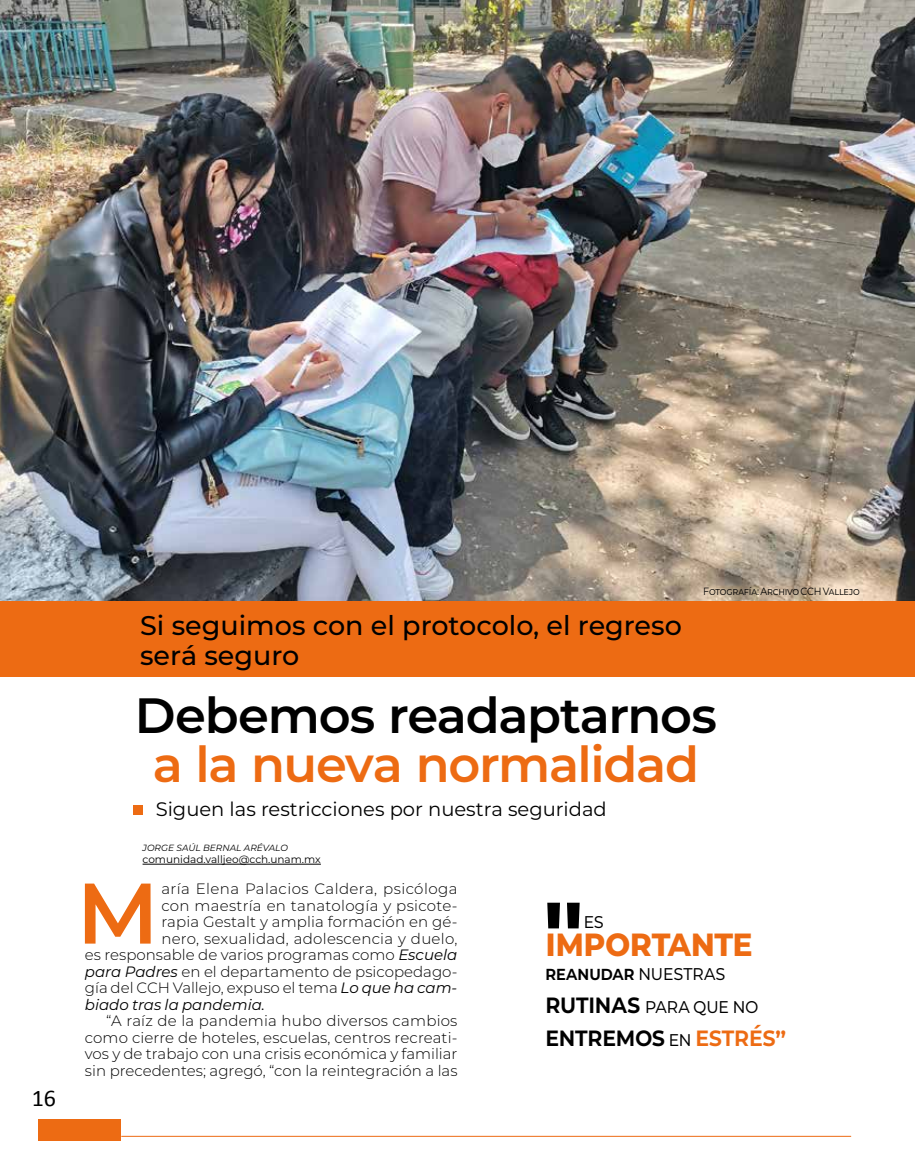
<style>
.page{position:relative;width:915px;height:1170px;background:#fff}
.page>*{position:absolute;margin:0;border:0;box-sizing:border-box;transform-origin:0 0}
.t1{font:700 105px "Montserrat";color:#000;scale:.91 1}
.t2{font:600 85.65px "Montserrat";color:#ed6b13}
.t3{font:600 49.5px "Montserrat";color:#000}
.t4{font:600 49.5px "Montserrat";color:#ed6b13}
.t5{font:700 39px "Montserrat";letter-spacing:-.025em;color:#ed6b13;scale:.91 1}
.t6{font:500 27px/30px "Montserrat";color:#000}
.t7{font:600 27px "Montserrat";letter-spacing:-.025em;color:#000;scale:.91 1}
.t8{font:24px "Calibri";color:#000}
.t9{font:21px "Montserrat";letter-spacing:-.03em;color:#000;scale:.91 1}
.t10{font:19.5px "Montserrat";color:#000}
.t11{font:600 19.5px "Montserrat";letter-spacing:-.03em;color:#000;scale:.91 1}
.t12{font:300 15px/16.5px "Montserrat";color:#000;text-align:justify}
.t13{font:300 15px "Montserrat";letter-spacing:.025em;color:#000}
.t14{font:300 15px "Montserrat";letter-spacing:.02em;color:#000}
.t15{font:italic 15px "Montserrat";color:#000}
.t16{font:10.5px "Montserrat";letter-spacing:-.02em;color:#000}
.t17{font:10.5px "Montserrat";letter-spacing:-.02em;color:#000;scale:.91 1}
.t18{font:italic 9px "Montserrat";color:#000}
.s1{font-weight:400;font-style:italic}
.s2{font-weight:400;font-size:21px}
.s3{font-weight:600;font-size:27px}
.s4{color:#ed6b13}
</style>
<div class="page">
<hr style="left:121px;top:1135px;width:729px;height:1px;background:#ed6b13">
<div style="left:38px;top:1119px;width:82px;height:21px;background:#ed6b13"></div>
<hr style="left:142px;top:863px;width:179px;height:1px;background:#000">
<div style="left:133px;top:805px;width:9px;height:10px;background:#ed6b13"></div>
<img style="left:0;top:0;width:914px;height:600px">
<div style="left:0;top:600px;width:914px;height:76px;background:#ed6b13"></div>
<h3 class="t8" style="left:32px;top:1083px;width:26px">16</h3>
<h3 class="t6" style="left:140px;top:609px;width:543px">Si seguimos con el protocolo, el regreso será seguro</h3>
<p class="t17" style="left:703px;top:584px;width:173px">Fotografía: Archivo CCH Vallejo</p>
<h3 class="t3" style="left:135px;top:679px;width:583px">Debemos readaptarnos</h3>
<h3 class="t4" style="left:153px;top:729px;width:548px">a la nueva normalidad</h3>
<h3 class="t10" style="left:156px;top:795px;width:452px">Siguen las restricciones por nuestra seguridad</h3>
<p class="t18" style="left:142px;top:841px;width:147px">JORGE SAÚL BERNAL ARÉVALO</p>
<p class="t16" style="left:142px;top:852px;width:180px">comunidad.valljeo@cch.unam.mx</p>
<h2 class="t2" style="left:77px;top:852px;width:83px">M</h2>
<p class="t13" style="left:161px;top:878px;width:297px">aría Elena Palacios Caldera, psicóloga</p>
<p class="t14" style="left:161px;top:895px;width:297px">con maestría en tanatología y psicote-</p>
<p class="t12" style="left:161px;top:912px;width:297px">rapia Gestalt y amplia formación en gé-</p>
<p class="t12" style="left:161px;top:929px;width:297px">nero, sexualidad, adolescencia y duelo,</p>
<p class="t12" style="left:85px;top:945px;width:374px">es responsable de varios programas como <span class="s1">Escuela</span></p>
<p class="t12" style="left:85px;top:962px;width:374px"><span class="s1">para Padres</span> en el departamento de psicopedago-</p>
<p class="t12" style="left:85px;top:978px;width:374px">gía del CCH Vallejo, expuso el tema <span class="s1">Lo que ha cam-</span></p>
<p class="t15" style="left:85px;top:993px;width:182px">biado tras la pandemia.</p>
<p class="t12" style="left:85px;top:1011px;width:374px;text-indent:21px">“A raíz de la pandemia hubo diversos cambios como cierre de hoteles, escuelas, centros recreati&shy;vos y de trabajo con una crisis económica y familiar sin precedentes; agregó, “con la reintegración a las</p>
<h1 class="t1" style="left:542px;top:850px;width:47px">"</h1>
<h3 class="t9" style="left:583px;top:905px;width:24px">es</h3>
<h3 class="t5" style="left:545px;top:914px;width:229px">importante</h3>
<h3 class="t11" style="left:545px;top:958px;width:200px">reanudar <span class="s2">nuestras</span></h3>
<h3 class="t9" style="left:545px;top:990px;width:236px"><span class="s3">rutinas</span> para que no</h3>
<h3 class="t7" style="left:545px;top:1016px;width:267px">entremos <span class="s2">en</span> <span class="s4">estrés”</span></h3>
</div>
